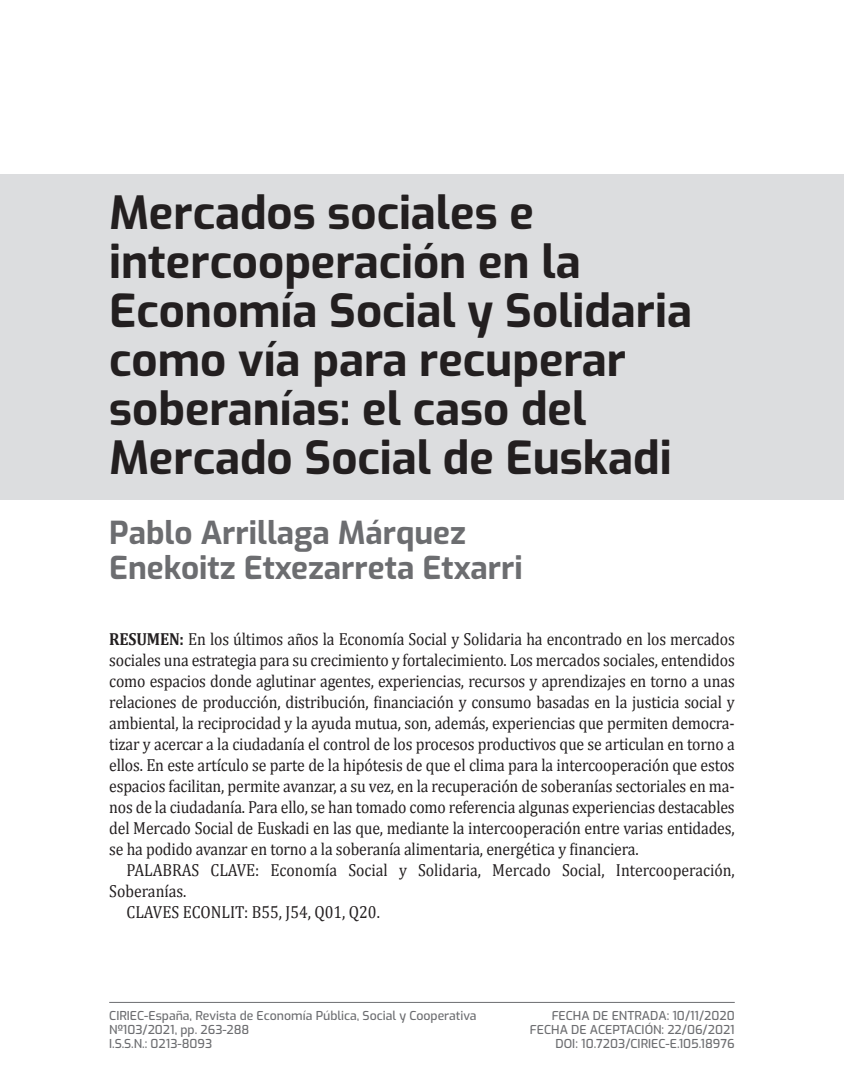
<style>
.page{position:relative;width:844px;height:1092px;background:#fff}
.page>*{position:absolute;margin:0;border:0;box-sizing:border-box;transform-origin:0 0}
.Título{font:100 45.5px/49px "Exo";color:#231f20}
.Autor{font:100 31.5px "Exo";color:#6c6d70}
._1ª_LINEA{font:17.5px/21px "Cambria";color:#231f20;text-align:justify;scale:.9 1}
.t1{font:100 12.25px "Exo";color:#6c6d70}
.s1{font-weight:700}
</style>
<div class="page">
<hr style="left:109px;top:1002px;width:625px;height:1px;background:#6c6d70">
<div style="left:0;top:174px;width:843px;height:325px;background:#dcdddf"></div>
<p class="Título" style="left:109px;top:186px;width:584px">Mercados sociales e intercooperación en la<br>Economía Social y Solidaria como vía para recuperar soberanías: el caso del<br>Mercado Social de Euskadi</p>
<p class="Autor" style="left:109px;top:510px;width:358px">Pablo Arrillaga Márquez</p>
<p class="Autor" style="left:109px;top:545px;width:415px">Enekoitz Etxezarreta Etxarri</p>
<p class="_1ª_LINEA" style="left:109px;top:628px;width:696px"><span class="s1">RESUMEN:</span> En los últimos años la Economía Social y Solidaria ha encontrado en los mercados sociales una estrategia para su crecimiento y fortalecimiento. Los mercados sociales, entendidos como espacios donde aglutinar agentes, experiencias, recursos y aprendizajes en torno a unas relaciones de producción, distribución, financiación y consumo basadas en la justicia social y ambiental, la reciprocidad y la ayuda mutua, son, además, experiencias que permiten democra&shy;tizar y acercar a la ciudadanía el control de los procesos productivos que se articulan en torno a ellos. En este artículo se parte de la hipótesis de que el clima para la intercooperación que estos espacios facilitan, permite avanzar, a su vez, en la recuperación de soberanías sectoriales en ma&shy;nos de la ciudadanía. Para ello, se han tomado como referencia algunas experiencias destacables del Mercado Social de Euskadi en las que, mediante la intercooperación entre varias entidades, se ha podido avanzar en torno a la soberanía alimentaria, energética y financiera.</p>
<p class="_1ª_LINEA" style="left:109px;top:859px;width:696px;text-indent:17px">PALABRAS CLAVE: Economía Social y Solidaria, Mercado Social, Intercooperación,<br>Soberanías.</p>
<p class="_1ª_LINEA" style="left:126px;top:901px;width:283px">CLAVES ECONLIT: B55, J54, Q01, Q20.</p>
<p class="t1" style="left:109px;top:1006px;width:368px">CIRIEC-España, Revista de Economía Pública, Social y Cooperativa</p>
<p class="t1" style="left:109px;top:1020px;width:142px">Nº103/2021, pp. 263-288</p>
<p class="t1" style="left:109px;top:1034px;width:104px">I.S.S.N.: 0213-8093</p>
<p class="t1" style="left:551px;top:1006px;width:184px">FECHA DE ENTRADA: 10/11/2020</p>
<p class="t1" style="left:530px;top:1020px;width:206px">FECHA DE ACEPTACIÓN: 22/06/2021</p>
<p class="t1" style="left:555px;top:1034px;width:181px">DOI: 10.7203/CIRIEC-E.105.18976</p>
</div>
